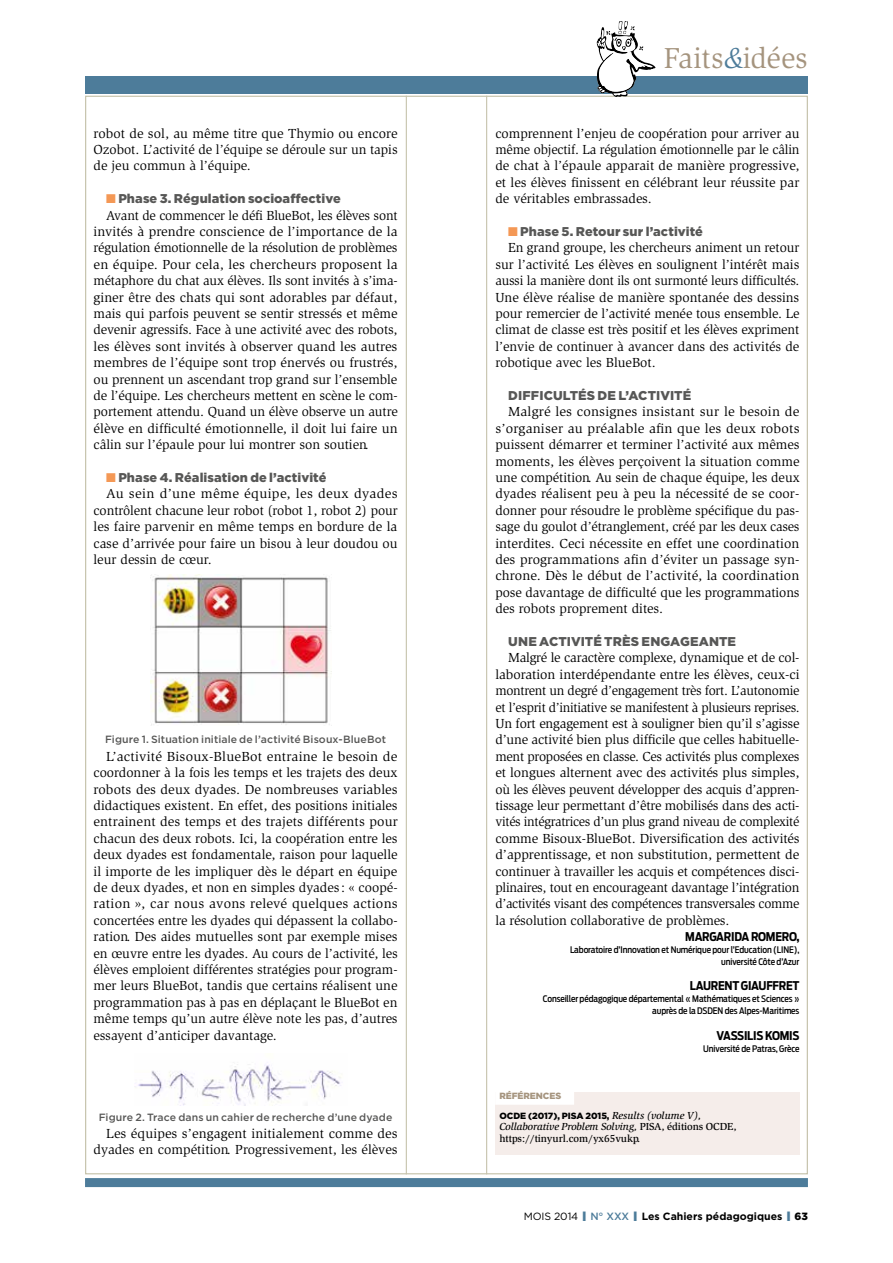
<style>
.page{position:relative;width:893px;height:1263px;background:#fff}
.page>*{position:absolute;margin:0;border:0;box-sizing:border-box;transform-origin:0 0}
.t1{font:29.7px "Slimbach Std";letter-spacing:-.01em;color:#a5947e}
.t2{font:13.5px/16.4px "Slimbach Std";color:#000;text-align:justify}
.t3{font:900 12.75px "Gotham";letter-spacing:.005em;color:#575756}
.t4{font:700 12px "Antenna Cond";letter-spacing:-.02em;color:#000}
.t5{font:500 10.5px/11.2px "Slimbach Std";letter-spacing:-.005em;color:#000}
.t6{font:500 10.5px "Gotham";letter-spacing:.01em;color:#575756}
.t7{font:700 10.5px "Gotham";color:#000}
.t8{font:500 9px/12px "Antenna Cond";letter-spacing:-.01em;color:#000;text-align:right}
.t9{font:900 9px "Gotham";letter-spacing:-.005em;color:#a5947e}
.t10{font:900 9px "Gotham";color:#000}
.s1{color:#f49855}
.s2{font-style:italic;color:#4d7c9a}
.s3{font-family:"Gotham";font-weight:900;font-size:9px}
.s4{font-style:italic}
.s5{font-weight:400}
.s6{font-weight:900;font-size:13.5px;color:#4d7c9a}
.s7{font-weight:500;color:#4d7c9a}
.s8{font-weight:900}
</style>
<div class="page">
<div style="left:85px;top:1178px;width:723px;height:9px;background:#4d7c9a"></div>
<div style="left:85px;top:76px;width:723px;height:17px;background:#4d7c9a"></div>
<hr style="left:486px;top:96px;width:1px;height:1078px;background:#c6c3ac">
<hr style="left:406px;top:96px;width:1px;height:1078px;background:#c6c3ac">
<svg style="left:597px;top:21px;width:58px;height:76px"></svg>
<div style="left:495px;top:1092px;width:304px;height:62px;background:#f5edea"></div>
<div style="left:495px;top:1087px;width:79px;height:18px;background:#fff"></div>
<img style="left:135px;top:1064px;width:206px;height:41px">
<img style="left:151px;top:574px;width:181px;height:152px">
<p class="t2" style="left:94px;top:125px;width:306px">robot de sol, au même titre que Thymio ou encore Ozobot. L’activité de l’équipe se déroule sur un tapis de jeu commun à l’équipe.</p>
<p class="t3" style="left:106px;top:190px;width:236px"><span class="s1">■</span> Phase 3. Régulation socioaffective</p>
<p class="t2" style="left:94px;top:207px;width:306px;text-indent:13px">Avant de commencer le défi BlueBot, les élèves sont invités à prendre conscience de l’importance de la régulation émotionnelle de la résolution de problèmes en équipe. Pour cela, les chercheurs proposent la métaphore du chat aux élèves. Ils sont invités à s’ima&shy;giner être des chats qui sont adorables par défaut, mais qui parfois peuvent se sentir stressés et même devenir agressifs. Face à une activité avec des robots, les élèves sont invités à observer quand les autres membres de l’équipe sont trop énervés ou frustrés, ou prennent un ascendant trop grand sur l’ensemble de l’équipe. Les chercheurs mettent en scène le com&shy;portement attendu. Quand un élève observe un autre élève en difficulté émotionnelle, il doit lui faire un câlin sur l’épaule pour lui montrer son soutien.</p>
<p class="t3" style="left:106px;top:469px;width:222px"><span class="s1">■</span> Phase 4. Réalisation de l’activité</p>
<p class="t2" style="left:94px;top:486px;width:306px;text-indent:13px">Au sein d’une même équipe, les deux dyades contrôlent chacune leur robot (robot 1, robot 2) pour les faire parvenir en même temps en bordure de la case d’arrivée pour faire un bisou à leur doudou ou leur dessin de cœur.</p>
<p class="t6" style="left:105px;top:732px;width:283px">Figure 1. Situation initiale de l’activité Bisoux-BlueBot</p>
<p class="t2" style="left:94px;top:748px;width:306px;text-indent:13px">L’activité Bisoux-BlueBot entraine le besoin de coordonner à la fois les temps et les trajets des deux robots des deux dyades. De nombreuses variables didactiques existent. En effet, des positions initiales entrainent des temps et des trajets différents pour chacun des deux robots. Ici, la coopération entre les deux dyades est fondamentale, raison pour laquelle il importe de les impliquer dès le départ en équipe de deux dyades, et non en simples dyades : « coopé&shy;ration », car nous avons relevé quelques actions concertées entre les dyades qui dépassent la collabo&shy;ration. Des aides mutuelles sont par exemple mises en œuvre entre les dyades. Au cours de l’activité, les élèves emploient différentes stratégies pour program&shy;mer leurs BlueBot, tandis que certains réalisent une programmation pas à pas en déplaçant le BlueBot en même temps qu’un autre élève note les pas, d’autres essayent d’anticiper davantage.</p>
<p class="t6" style="left:99px;top:1110px;width:295px">Figure 2. Trace dans un cahier de recherche d’une dyade</p>
<p class="t2" style="left:94px;top:1125px;width:306px;text-align:right">Les équipes s’engagent initialement comme des dyades en compétition. Progressivement, les élèves</p>
<h1 class="t1" style="left:664px;top:41px;width:146px">Faits<span class="s2">&amp;</span>idées</h1>
<p class="t2" style="left:495px;top:125px;width:306px">comprennent l’enjeu de coopération pour arriver au même objectif. La régulation émotionnelle par le câlin de chat à l’épaule apparait de manière progressive, et les élèves finissent en célébrant leur réussite par de véritables embrassades.</p>
<p class="t3" style="left:508px;top:223px;width:196px"><span class="s1">■</span> Phase 5. Retour sur l’activité</p>
<p class="t2" style="left:495px;top:240px;width:306px;text-indent:13px">En grand groupe, les chercheurs animent un retour sur l’activité. Les élèves en soulignent l’intérêt mais aussi la manière dont ils ont surmonté leurs difficultés.<br>Une élève réalise de manière spontanée des dessins pour remercier de l’activité menée tous ensemble. Le climat de classe est très positif et les élèves expriment l’envie de continuer à avancer dans des activités de robotique avec les BlueBot.</p>
<p class="t3" style="left:508px;top:387px;width:8px">Diffi</p>
<p class="t3" style="left:544px;top:387px;width:149px">cultés de l’activité</p>
<p class="t2" style="left:495px;top:404px;width:306px;text-indent:13px">Malgré les consignes insistant sur le besoin de s’organiser au préalable afin que les deux robots puissent démarrer et terminer l’activité aux mêmes moments, les élèves perçoivent la situation comme une compétition. Au sein de chaque équipe, les deux dyades réalisent peu à peu la nécessité de se coor&shy;donner pour résoudre le problème spécifique du pas&shy;sage du goulot d’étranglement, créé par les deux cases interdites. Ceci nécessite en effet une coordination des programmations afin d’éviter un passage syn&shy;chrone. Dès le début de l’activité, la coordination pose davantage de difficulté que les programmations des robots proprement dites.</p>
<p class="t3" style="left:508px;top:633px;width:229px">Une activité très engageante</p>
<p class="t2" style="left:495px;top:650px;width:306px;text-indent:13px">Malgré le caractère complexe, dynamique et de col&shy;laboration interdépendante entre les élèves, ceux-ci montrent un degré d’engagement très fort. L’autonomie et l’esprit d’initiative se manifestent à plusieurs reprises.<br>Un fort engagement est à souligner bien qu’il s’agisse d’une activité bien plus difficile que celles habituelle&shy;ment proposées en classe. Ces activités plus complexes et longues alternent avec des activités plus simples, où les élèves peuvent développer des acquis d’appren&shy;tissage leur permettant d’être mobilisés dans des acti&shy;vités intégratrices d’un plus grand niveau de complexité comme Bisoux-BlueBot. Diversification des activités d’apprentissage, et non substitution, permettent de continuer à travailler les acquis et compétences disci&shy;plinaires, tout en encourageant davantage l’intégration d’activités visant des compétences transversales comme la résolution collaborative de problèmes.</p>
<p class="t4" style="left:685px;top:929px;width:116px">MARGARIDA ROMERO,</p>
<p class="t8" style="left:570px;top:944px;width:231px">Laboratoire d’Innovation et Numérique pour l’Education (LINE), université Côte d’Azur</p>
<p class="t4" style="left:690px;top:979px;width:111px">LAURENT GIAUFFRET</p>
<p class="t8" style="left:543px;top:993px;width:258px">Conseiller pédagogique départemental « Mathématiques et Sciences » auprès de la DSDEN des Alpes-Maritimes</p>
<p class="t4" style="left:716px;top:1028px;width:85px">VASSILIS KOMIS</p>
<p class="t8" style="left:703px;top:1042px;width:98px">Université de Patras, Grèce</p>
<p class="t9" style="left:499px;top:1090px;width:63px">Références</p>
<p class="t10" style="left:499px;top:1110px;width:8px">OCDE</p>
<p class="t5" style="left:499px;top:1110px;width:239px;text-indent:29px"><span class="s3">(2017), PISA 2015,</span> <span class="s4">Results (volume V),<br>Collaborative Problem Solving,</span> PISA, éditions OCDE, https://tinyurl.com/yx65vukp.</p>
<p class="t7" style="left:524px;top:1209px;width:286px"><span class="s5">MOIS 2014</span> <span class="s6">I</span> <span class="s7">N° XXX</span> <span class="s6">I</span> Les Cahiers pédagogiques <span class="s6">I</span> <span class="s8">63</span></p>
</div>
